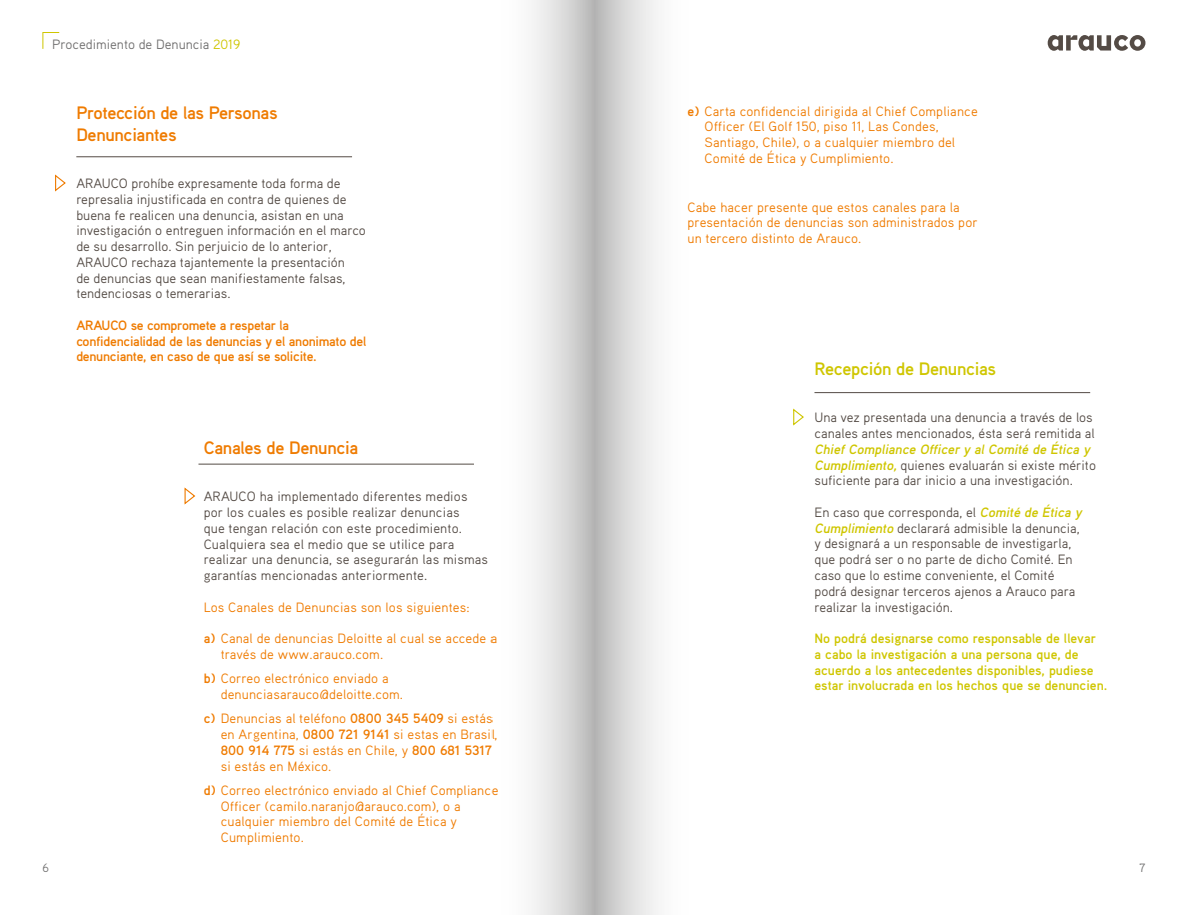
<style>
.page{position:relative;width:1188px;height:915px;background:#fff}
.page>*{position:absolute;margin:0;border:0;box-sizing:border-box;transform-origin:0 0}
.t1{font:700 18px/21.6px "Aaux Pro OT";letter-spacing:-.02em;color:#ef7b00}
.t2{font:700 18px "Aaux Pro OT";letter-spacing:-.02em;color:#cfc600}
.t3{font:13.5px/15.8px "Aaux Pro OT";color:#544b45}
.t4{font:13.5px/15.8px "Aaux Pro OT";letter-spacing:.01em;color:#ef7b00}
.t5{font:700 13.5px/15.8px "Aaux Pro OT";color:#cfc600}
.t6{font:700 13.5px/15.8px "Aaux Pro OT";letter-spacing:-.02em;color:#ef7b00}
.t7{font:13.5px "Aaux Pro OT";color:#706f6f}
.t8{font:12px "Aaux Pro OT";color:#706f6f}
.s1{color:#cfc600}
.s2{font-weight:700}
.s3{font-weight:700;font-style:italic;color:#cfc600}
</style>
<div class="page">
<hr style="left:76px;top:156px;width:276px;height:1px;background:#544b45">
<hr style="left:199px;top:463px;width:275px;height:1px;background:#544b45">
<svg style="left:55px;top:174px;width:11px;height:18px"></svg>
<svg style="left:184px;top:487px;width:12px;height:17px"></svg>
<hr style="left:814px;top:392px;width:276px;height:1px;background:#544b45">
<svg style="left:793px;top:408px;width:11px;height:18px"></svg>
<svg style="left:42px;top:32px;width:18px;height:17px"></svg>
<svg style="left:1048px;top:35px;width:97px;height:16px"></svg>
<p class="t7" style="left:52px;top:36px;width:190px">Procedimiento de Denuncia <span class="s1">2019</span></p>
<h1 class="t1" style="left:76px;top:101px;width:203px">Protección de las Personas<br>Denunciantes</h1>
<p class="t3" style="left:76px;top:175px;width:291px">ARAUCO prohíbe expresamente toda forma de represalia injustificada en contra de quienes de buena fe realicen una denuncia, asistan en una investigación o entreguen información en el marco de su desarrollo. Sin perjuicio de lo anterior, ARAUCO rechaza tajantemente la presentación<br>de denuncias que sean manifiestamente falsas, tendenciosas o temerarias.</p>
<p class="t6" style="left:76px;top:317px;width:292px">ARAUCO se compromete a respetar la confidencialidad de las denuncias y el anonimato del denunciante, en caso de que así se solicite.</p>
<h1 class="t1" style="left:204px;top:436px;width:156px">Canales de Denuncia</h1>
<p class="t3" style="left:204px;top:488px;width:286px">ARAUCO ha implementado diferentes medios por los cuales es posible realizar denuncias<br>que tengan relación con este procedimiento.<br>Cualquiera sea el medio que se utilice para realizar una denuncia, se asegurarán las mismas garantías mencionadas anteriormente.</p>
<p class="t4" style="left:204px;top:598px;width:268px">Los Canales de Denuncias son los siguientes:</p>
<p class="t4" style="left:221px;top:630px;width:278px;text-indent:-17px"><span class="s2">a)</span> Canal de denuncias Deloitte al cual se accede a través de www.arauco.com.</p>
<p class="t4" style="left:221px;top:670px;width:184px;text-indent:-17px"><span class="s2">b)</span> Correo electrónico enviado a denunciasarauco@deloitte.com.</p>
<p class="t4" style="left:221px;top:710px;width:278px;text-indent:-17px"><span class="s2">c)</span> Denuncias al teléfono <span class="s2">0800 345 5409</span> si estás en Argentina, <span class="s2">0800 721 9141</span> si estas en Brasil, <span class="s2">800 914 775</span> si estás en Chile, y <span class="s2">800 681 5317 </span>si estás en México.</p>
<p class="t4" style="left:221px;top:781px;width:279px;text-indent:-17px"><span class="s2">d)</span> Correo electrónico enviado al Chief Compliance Officer (camilo.naranjo@arauco.com), o a cualquier miembro del Comité de Ética y Cumplimiento.</p>
<p class="t4" style="left:705px;top:103px;width:275px;text-indent:-17px"><span class="s2">e)</span> Carta confidencial dirigida al Chief Compliance Officer (El Golf 150, piso 11, Las Condes, Santiago, Chile), o a cualquier miembro del Comité de Ética y Cumplimiento.</p>
<p class="t4" style="left:688px;top:198px;width:292px">Cabe hacer presente que estos canales para la presentación de denuncias son administrados por un tercero distinto de Arauco.</p>
<h1 class="t2" style="left:814px;top:357px;width:183px">Recepción de Denuncias</h1>
<p class="t3" style="left:814px;top:409px;width:282px">Una vez presentada una denuncia a través de los canales antes mencionados, ésta será remitida al</p>
<p class="t3" style="left:814px;top:440px;width:283px"><span class="s3">Chief Compliance Officer y al Comité de Ética y<br>Cumplimiento,</span>quienes evaluarán si existe mérito suficiente para dar inicio a una investigación.</p>
<p class="t3" style="left:814px;top:503px;width:272px">En caso que corresponda, el <span class="s3">Comité de Ética y Cumplimiento</span> declarará admisible la denuncia, y designará a un responsable de investigarla, que podrá ser o no parte de dicho Comité. En caso que lo estime conveniente, el Comité podrá designar terceros ajenos a Arauco para realizar la investigación.</p>
<p class="t5" style="left:814px;top:630px;width:294px">No podrá designarse como responsable de llevar<br>a cabo la investigación a una persona que, de acuerdo a los antecedentes disponibles, pudiese estar involucrada en los hechos que se denuncien.</p>
<p class="t8" style="left:43px;top:859px;width:8px">6</p>
<p class="t8" style="left:1139px;top:859px;width:8px">7</p>
</div>
